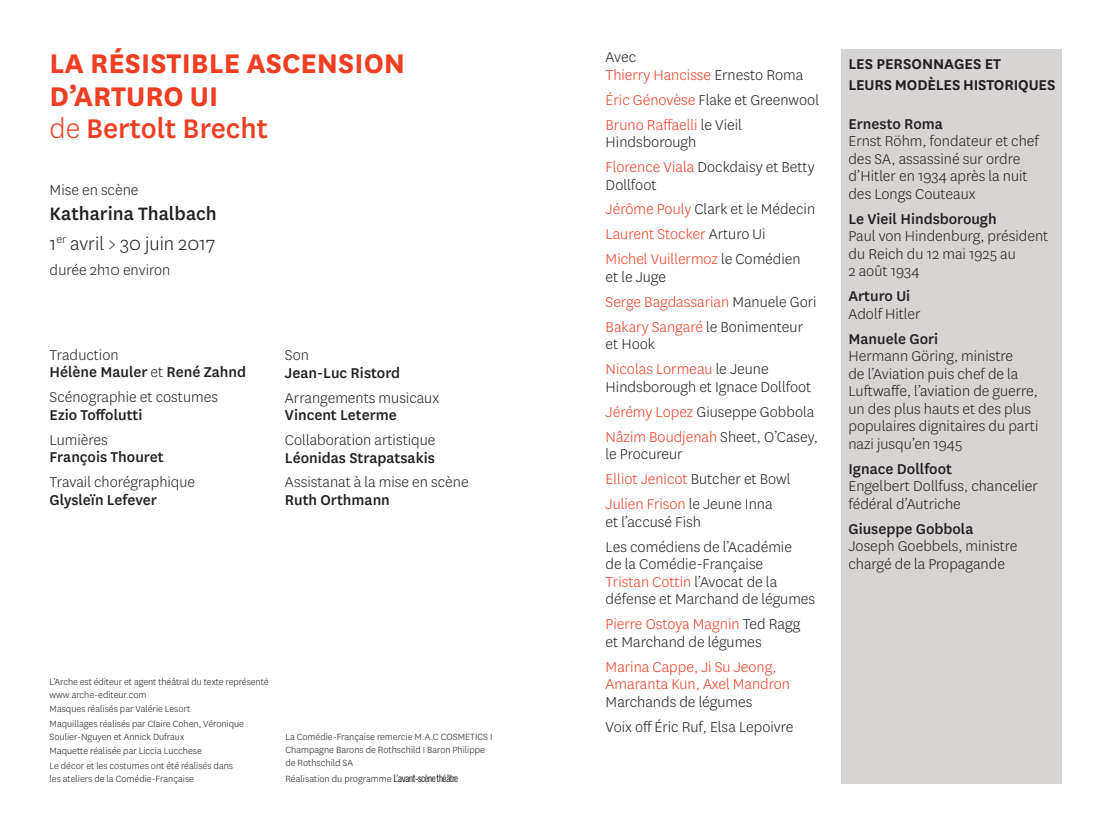
<style>
.page{position:relative;width:1112px;height:834px;background:#fff}
.page>*{position:absolute;margin:0;border:0;box-sizing:border-box;transform-origin:0 0}
.t1{font:700 31.5px/32.4px "National";color:#ef3e22}
.t2{font:500 21px/29.4px "National";color:#231f20}
.t3{font:300 16.62px/17.5px "National";color:#231f20}
.t4{font:500 16.62px/17.5px "National";color:#231f20}
.t5{font:300 16.62px/24.8px "National";color:#ef3e22}
.t6{font:600 16.62px/21px "National";letter-spacing:-.005em;color:#231f20}
.t7{font:300 10.5px/13.1px "National";color:#231f20}
.s1{font-weight:300}
.s2{font-weight:500}
.s3{font-family:"Trade Gothic Cond Eighteen";font-weight:400}
.s4{color:#ef3e22}
.s5{color:#231f20}
</style>
<div class="page">
<div style="left:841px;top:50px;width:221px;height:734px;background:#d7d5d3"></div>
<h1 class="t1" style="left:50px;top:46px;width:357px">LA RÉSISTIBLE ASCENSION<br>D’ARTURO UI<br><span class="s1">de</span> <span class="s2">Bertolt Brecht</span></h1>
<p class="t3" style="left:50px;top:183px;width:90px">Mise en scène</p>
<p class="t2" style="left:50px;top:198px;width:169px">Katharina Thalbach<br><span class="s1">1</span><sup>er</sup> <span class="s1">avril &gt; 30 juin 2017</span></p>
<p class="t3" style="left:50px;top:262px;width:122px">durée 2h10 environ</p>
<p class="t4" style="left:50px;top:345px;width:198px"><span class="s1">Traduction<br></span>Hélène Mauler <span class="s1">et</span> René Zahnd</p>
<p class="t3" style="left:50px;top:389px;width:170px">Scénographie et costumes</p>
<p class="t4" style="left:50px;top:405px;width:94px">Ezio Toffolutti</p>
<p class="t3" style="left:50px;top:432px;width:60px">Lumières</p>
<p class="t4" style="left:50px;top:448px;width:115px">François Thouret</p>
<p class="t3" style="left:50px;top:474px;width:147px">Travail chorégraphique</p>
<p class="t4" style="left:50px;top:490px;width:109px">Glysleïn Lefever</p>
<p class="t3" style="left:285px;top:347px;width:26px">Son</p>
<p class="t4" style="left:285px;top:363px;width:117px">Jean-Luc Ristord</p>
<p class="t3" style="left:285px;top:390px;width:155px">Arrangements musicaux</p>
<p class="t4" style="left:285px;top:405px;width:113px">Vincent Leterme</p>
<p class="t3" style="left:285px;top:432px;width:152px">Collaboration artistique</p>
<p class="t4" style="left:285px;top:448px;width:151px">Léonidas Strapatsakis</p>
<p class="t3" style="left:285px;top:474px;width:185px">Assistanat à la mise en scène</p>
<p class="t4" style="left:285px;top:490px;width:106px">Ruth Orthmann</p>
<p class="t7" style="left:50px;top:675px;width:220px">L’Arche est éditeur et agent théâtral du texte représenté www.arche-editeur.com</p>
<p class="t7" style="left:50px;top:702px;width:196px;line-height:14.3px">Masques réalisés par Valérie Lesort<br>Maquillages réalisés par Claire Cohen, Véronique</p>
<p class="t7" style="left:50px;top:730px;width:185px;line-height:14.3px">Soulier-Nguyen et Annick Dufraux<br>Maquette réalisée par Liccia Lucchese<br>Le décor et les costumes ont été réalisés dans</p>
<p class="t7" style="left:50px;top:772px;width:146px">les ateliers de la Comédie-Française</p>
<p class="t7" style="left:285px;top:730px;width:208px">La Comédie-Française remercie M.A.C COSMETICS I<br>Champagne Barons de Rothschild I Baron Philippe de Rothschild SA</p>
<p class="t7" style="left:285px;top:772px;width:174px">Réalisation du programme <span class="s3">L’avant-scène théâtre</span></p>
<p class="t3" style="left:605px;top:49px;width:199px">Avec<br><span class="s4">Thierry Hancisse</span> Ernesto Roma</p>
<p class="t5" style="left:605px;top:88px;width:215px">Éric Génovèse <span class="s5">Flake et Greenwool<br></span>Bruno Raffaelli <span class="s5">le Vieil</span></p>
<p class="t3" style="left:605px;top:131px;width:210px;line-height:24.8px">Hindsborough<br><span class="s4">Florence Viala</span> Dockdaisy et Betty</p>
<p class="t3" style="left:605px;top:173px;width:211px;line-height:24.8px">Dollfoot<br><span class="s4">Jérôme Pouly</span> Clark et le Médecin<br><span class="s4">Laurent Stocker</span> Arturo Ui<br><span class="s4">Michel Vuillermoz</span> le Comédien</p>
<p class="t3" style="left:605px;top:265px;width:212px;line-height:24.8px">et le Juge<br><span class="s4">Serge Bagdassarian</span> Manuele Gori<br><span class="s4">Bakary Sangaré</span> le Bonimenteur</p>
<p class="t5" style="left:605px;top:333px;width:164px"><span class="s5">et Hook<br></span>Nicolas Lormeau <span class="s5">le Jeune</span></p>
<p class="t3" style="left:605px;top:375px;width:214px;line-height:24.8px">Hindsborough et Ignace Dollfoot<br><span class="s4">Jérémy Lopez</span> Giuseppe Gobbola<br><span class="s4">Nâzim Boudjenah</span> Sheet, O’Casey,</p>
<p class="t3" style="left:605px;top:443px;width:186px;line-height:24.8px">le Procureur<br><span class="s4">Elliot Jenicot</span> Butcher et Bowl<br><span class="s4">Julien Frison</span> le Jeune Inna</p>
<p class="t3" style="left:605px;top:510px;width:188px;line-height:24.8px">et l’accusé Fish<br>Les comédiens de l’Académie</p>
<p class="t3" style="left:605px;top:556px;width:211px">de la Comédie-Française<br><span class="s4">Tristan Cottin</span> l’Avocat de la défense et Marchand de légumes</p>
<p class="t3" style="left:605px;top:616px;width:196px"><span class="s4">Pierre Ostoya Magnin</span> Ted Ragg et Marchand de légumes</p>
<p class="t5" style="left:605px;top:658px;width:186px;line-height:17.5px">Marina Cappe, Ji Su Jeong,<br>Amaranta Kun, Axel Mandron</p>
<p class="t3" style="left:605px;top:690px;width:189px;line-height:24.8px">Marchands de légumes<br>Voix off Éric Ruf, Elsa Lepoivre</p>
<p class="t6" style="left:848px;top:53px;width:208px">LES PERSONNAGES ET<br>LEURS MODÈLES HISTORIQUES</p>
<p class="t4" style="left:848px;top:114px;width:96px">Ernesto Roma</p>
<p class="t3" style="left:848px;top:133px;width:192px">Ernst Röhm, fondateur et chef des SA, assassiné sur ordre d’Hitler en 1934 après la nuit des Longs Couteaux</p>
<p class="t4" style="left:848px;top:209px;width:150px">Le Vieil Hindsborough</p>
<p class="t3" style="left:848px;top:228px;width:201px">Paul von Hindenburg, président du Reich du 12 mai 1925 au<br>2 août 1934</p>
<p class="t4" style="left:848px;top:286px;width:63px">Arturo Ui</p>
<p class="t3" style="left:848px;top:306px;width:74px">Adolf Hitler</p>
<p class="t4" style="left:848px;top:329px;width:91px">Manuele Gori</p>
<p class="t3" style="left:848px;top:348px;width:191px">Hermann Göring, ministre<br>de l’Aviation puis chef de la<br>Luftwaffe, l’aviation de guerre, un des plus hauts et des plus populaires dignitaires du parti nazi jusqu’en 1945</p>
<p class="t4" style="left:848px;top:459px;width:105px">Ignace Dollfoot</p>
<p class="t3" style="left:848px;top:478px;width:191px">Engelbert Dollfuss, chancelier fédéral d’Autriche</p>
<p class="t4" style="left:848px;top:519px;width:127px">Giuseppe Gobbola</p>
<p class="t3" style="left:848px;top:538px;width:170px">Joseph Goebbels, ministre chargé de la Propagande</p>
</div>
